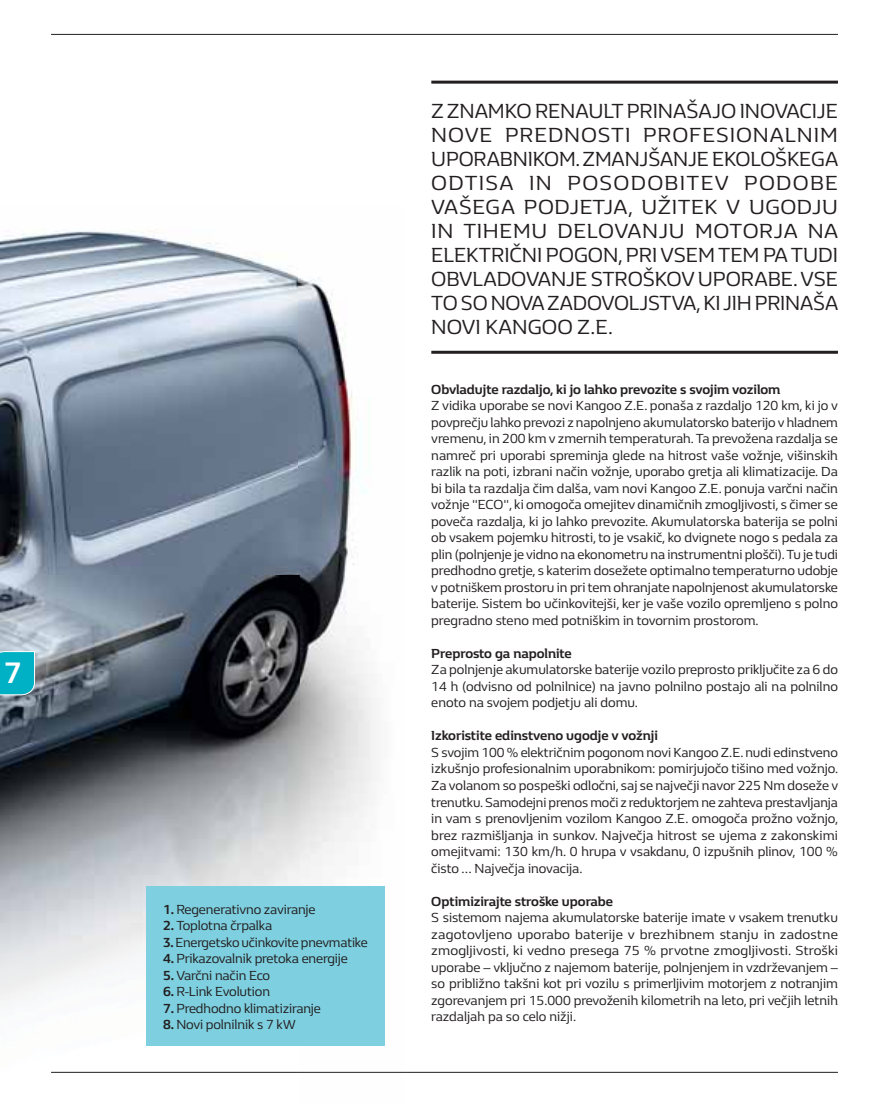
<style>
.page{position:relative;width:872px;height:1106px;background:#fff}
.page>*{position:absolute;margin:0;border:0;box-sizing:border-box;transform-origin:0 0}
.t1{font:700 30.45px "Renault Life";color:#fff}
.t2{font:21px/24px "Renault Life";letter-spacing:-.01em;color:#231f20;text-align:justify}
.t3{font:13.5px/16.5px "Renault Life";letter-spacing:-.01em;color:#231f20;text-align:justify}
.t4{font:700 13.5px "Renault Life";color:#231f20}
.s1{font-weight:700}
</style>
<div class="page">
<img style="left:0;top:231px;width:403px;height:842px">
<svg style="left:0;top:650px;width:35px;height:45px;background:#17b5c7"></svg>
<hr style="left:431px;top:81px;width:407px;height:3px;background:#231f20">
<hr style="left:431px;top:351px;width:407px;height:3px;background:#231f20">
<div style="left:146px;top:886px;width:239px;height:160px;background:#7ed0e0"></div>
<hr style="left:51px;top:34px;width:787px;height:1px;background:#231f20">
<hr style="left:51px;top:1071px;width:787px;height:1px;background:#231f20">
<h1 class="t1" style="left:4px;top:661px;width:19px">7</h1>
<p class="t3" style="left:163px;top:902px;width:154px"><span class="s1">1.</span> Regenerativno zaviranje</p>
<p class="t3" style="left:163px;top:918px;width:111px"><span class="s1">2.</span> Toplotna črpalka</p>
<p class="t3" style="left:163px;top:935px;width:206px"><span class="s1">3.</span> Energetsko učinkovite pnevmatike</p>
<p class="t3" style="left:163px;top:951px;width:186px"><span class="s1">4.</span> Prikazovalnik pretoka energije</p>
<p class="t3" style="left:163px;top:968px;width:109px"><span class="s1">5.</span> Varčni način Eco</p>
<p class="t3" style="left:163px;top:984px;width:108px"><span class="s1">6.</span> R-Link Evolution</p>
<p class="t3" style="left:163px;top:1001px;width:159px"><span class="s1">7.</span> Predhodno klimatiziranje</p>
<p class="t3" style="left:163px;top:1017px;width:134px"><span class="s1">8.</span> Novi polnilnik s 7 kW</p>
<p class="t2" style="left:431px;top:101px;width:408px">Z ZNAMKO RENAULT PRINAŠAJO INOVACIJE NOVE PREDNOSTI PROFESIONALNIM UPORABNIKOM. ZMANJŠANJE EKOLOŠKEGA ODTISA IN POSODOBITEV PODOBE VAŠEGA PODJETJA, UŽITEK V UGODJU IN TIHEMU DELOVANJU MOTORJA NA ELEKTRIČNI POGON, PRI VSEM TEM PA TUDI OBVLADOVANJE STROŠKOV UPORABE. VSE TO SO NOVA ZADOVOLJSTVA, KI JIH PRINAŠA NOVI KANGOO Z.E.</p>
<p class="t4" style="left:431px;top:384px;width:351px">Obvladujte razdaljo, ki jo lahko prevozite s svojim vozilom</p>
<p class="t3" style="left:431px;top:399px;width:408px">Z vidika uporabe se novi Kangoo Z.E. ponaša z razdaljo 120 km, ki jo v povprečju lahko prevozi z napolnjeno akumulatorsko baterijo v hladnem vremenu, in 200 km v zmernih temperaturah. Ta prevožena razdalja se namreč pri uporabi spreminja glede na hitrost vaše vožnje, višinskih razlik na poti, izbrani način vožnje, uporabo gretja ali klimatizacije. Da bi bila ta razdalja čim dalša, vam novi Kangoo Z.E. ponuja varčni način vožnje "ECO", ki omogoča omejitev dinamičnih zmogljivosti, s čimer se poveča razdalja, ki jo lahko prevozite. Akumulatorska baterija se polni ob vsakem pojemku hitrosti, to je vsakič, ko dvignete nogo s pedala za plin (polnjenje je vidno na ekonometru na instrumentni plošči). Tu je tudi predhodno gretje, s katerim dosežete optimalno temperaturno udobje v potniškem prostoru in pri tem ohranjate napolnjenost akumulatorske baterije. Sistem bo učinkovitejši, ker je vaše vozilo opremljeno s polno pregradno steno med potniškim in tovornim prostorom.</p>
<p class="t4" style="left:431px;top:648px;width:142px">Preprosto ga napolnite</p>
<p class="t3" style="left:431px;top:663px;width:408px">Za polnjenje akumulatorske baterije vozilo preprosto priključite za 6 do 14 h (odvisno od polnilnice) na javno polnilno postajo ali na polnilno enoto na svojem podjetju ali domu.</p>
<p class="t4" style="left:431px;top:731px;width:228px">Izkoristite edinstveno ugodje v vožnji</p>
<p class="t3" style="left:431px;top:745px;width:408px">S svojim 100 % električnim pogonom novi Kangoo Z.E. nudi edinstveno izkušnjo profesionalnim uporabnikom: pomirjujočo tišino med vožnjo.<br>Za volanom so pospeški odločni, saj se največji navor 225 Nm doseže v trenutku. Samodejni prenos moči z reduktorjem ne zahteva prestavljanja in vam s prenovljenim vozilom Kangoo Z.E. omogoča prožno vožnjo, brez razmišljanja in sunkov. Največja hitrost se ujema z zakonskimi omejitvami: 130 km/h. 0 hrupa v vsakdanu, 0 izpušnih plinov, 100 % čisto … Največja inovacija.</p>
<p class="t4" style="left:431px;top:896px;width:183px">Optimizirajte stroške uporabe</p>
<p class="t3" style="left:431px;top:910px;width:408px">S sistemom najema akumulatorske baterije imate v vsakem trenutku zagotovljeno uporabo baterije v brezhibnem stanju in zadostne zmogljivosti, ki vedno presega 75 % prvotne zmogljivosti. Stroški uporabe – vključno z najemom baterije, polnjenjem in vzdrževanjem – so približno takšni kot pri vozilu s primerljivim motorjem z notranjim zgorevanjem pri 15.000 prevoženih kilometrih na leto, pri večjih letnih razdaljah pa so celo nižji.</p>
</div>
